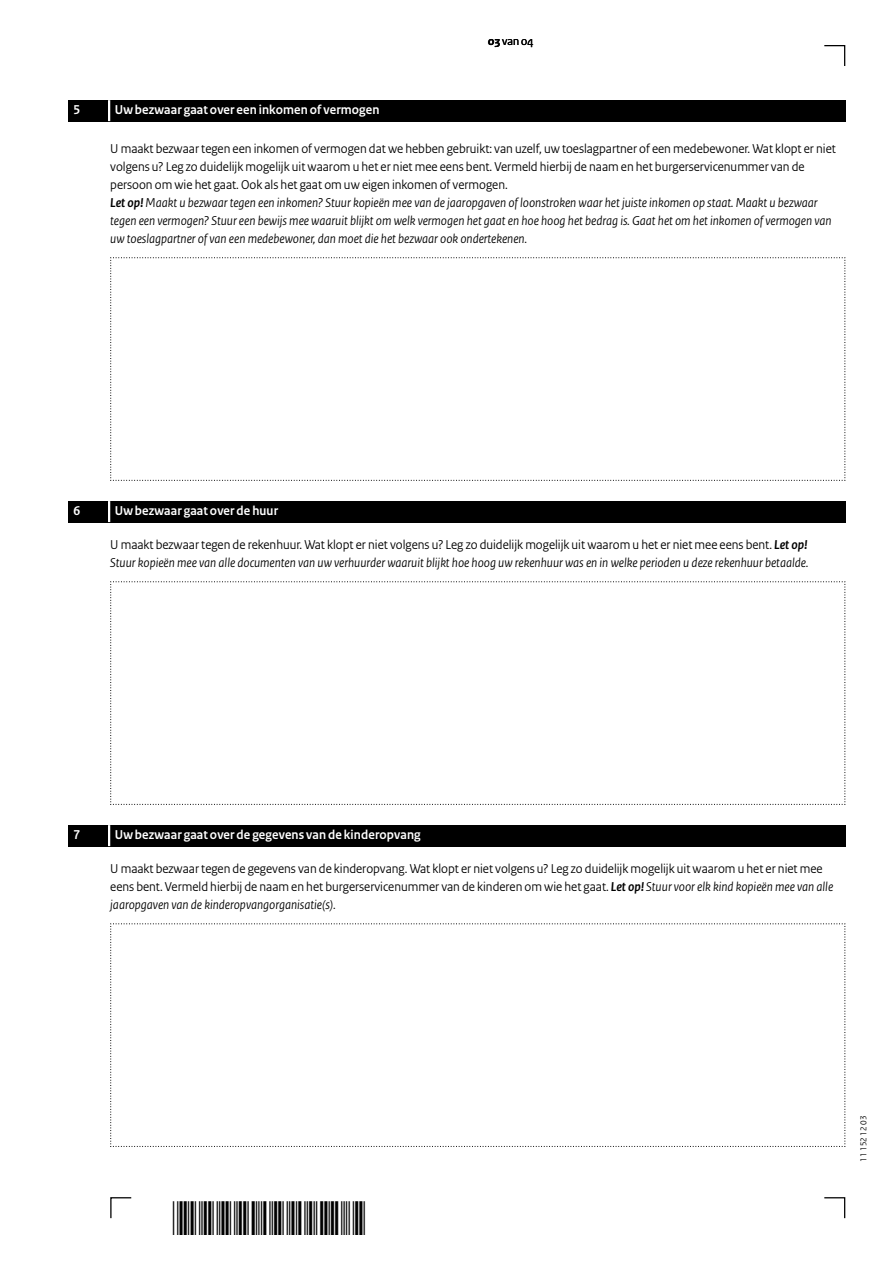
<style>
.page{position:relative;width:893px;height:1263px;background:#fff}
.page>*{position:absolute;margin:0;border:0;box-sizing:border-box;transform-origin:0 0}
.Vraag_12{font:italic 13.5px/18px "Rijksoverheid Sans Heading";color:#000}
.Vraag{font:13.5px/18px "Rijksoverheid Sans Heading";color:#000}
.Vraag_12-2{font:13.5px/18px "Rijksoverheid Sans Heading";color:#000}
.KOP_B_Nummer{font:700 13.5px "Rijksoverheid Sans Heading";letter-spacing:.01em;color:#fff}
.KOP_D_Nummer{font:700 13.5px "Rijksoverheid Sans Heading";letter-spacing:.01em;color:#fff}
.t1{font:12px "Rijksoverheid Sans Heading";color:#000}
.t2{font:9px "Rijksoverheid Sans Heading";color:#000}
.s1{font-weight:700}
.s2{font-style:normal}
.s3{font-weight:700;font-style:italic}
.s4{font-style:italic}
</style>
<div class="page">
<svg style="left:824px;top:1197px;width:22px;height:22px"></svg>
<svg style="left:110px;top:1197px;width:22px;height:22px"></svg>
<svg style="left:824px;top:45px;width:22px;height:21px"></svg>
<svg style="left:110px;top:257px;width:736px;height:224px"></svg>
<svg style="left:110px;top:581px;width:736px;height:224px"></svg>
<svg style="left:110px;top:923px;width:736px;height:224px"></svg>
<div style="left:68px;top:100px;width:777px;height:21px;background:#000"></div>
<hr style="left:108px;top:100px;width:2px;height:21px;background:#fff">
<div style="left:68px;top:501px;width:777px;height:21px;background:#000"></div>
<hr style="left:108px;top:501px;width:2px;height:21px;background:#fff">
<div style="left:68px;top:825px;width:777px;height:21px;background:#000"></div>
<hr style="left:108px;top:825px;width:2px;height:21px;background:#fff">
<h2 class="KOP_D_Nummer" style="left:74px;top:102px;width:8px">5</h2>
<h2 class="KOP_D_Nummer" style="left:115px;top:102px;width:266px">Uw bezwaar gaat over een inkomen of vermogen</h2>
<p class="t1" style="left:488px;top:34px;width:47px"><span class="s1">03</span> van 04</p>
<p class="Vraag" style="left:110px;top:140px;width:727px">U maakt bezwaar tegen een inkomen of vermogen dat we hebben gebruikt: van uzelf, uw toeslagpartner of een medebewoner. Wat klopt er niet volgens u? Leg zo duidelijk mogelijk uit waarom u het er niet mee eens bent. Vermeld hierbij de naam en het burgerservicenummer van de persoon om wie het gaat. Ook als het gaat om uw eigen inkomen of vermogen.</p>
<p class="Vraag_12" style="left:110px;top:194px;width:723px"><span class="s1">Let op!</span> Maakt u bezwaar tegen een inkomen? Stuur kopieën mee van de jaaropgaven of loonstroken waar het juiste inkomen op staat. Maakt u bezwaar tegen een vermogen? Stuur een bewijs mee waaruit blijkt om welk vermogen het gaat en hoe hoog het bedrag is. Gaat het om het inkomen of vermogen van uw toeslagpartner of van een medebewoner, dan moet die het bezwaar ook ondertekenen.</p>
<h2 class="KOP_B_Nummer" style="left:74px;top:503px;width:8px">6</h2>
<h2 class="KOP_B_Nummer" style="left:115px;top:503px;width:165px">Uw bezwaar gaat over de huur</h2>
<p class="Vraag_12" style="left:110px;top:536px;width:699px"><span class="s2">U maakt bezwaar tegen de rekenhuur. Wat klopt er niet volgens u? Leg zo duidelijk mogelijk uit waarom u het er niet mee eens bent.</span> <span class="s1">Let op!<br></span>Stuur kopieën mee van alle documenten van uw verhuurder waaruit blijkt hoe hoog uw rekenhuur was en in welke perioden u deze rekenhuur betaalde.</p>
<h2 class="KOP_B_Nummer" style="left:74px;top:827px;width:8px">7</h2>
<h2 class="KOP_B_Nummer" style="left:115px;top:827px;width:307px">Uw bezwaar gaat over de gegevens van de kinderopvang</h2>
<p class="Vraag_12-2" style="left:110px;top:860px;width:724px">U maakt bezwaar tegen de gegevens van de kinderopvang. Wat klopt er niet volgens u? Leg zo duidelijk mogelijk uit waarom u het er niet mee eens bent. Vermeld hierbij de naam en het burgerservicenummer van de kinderen om wie het gaat. <span class="s3">Let op!</span> <span class="s4">Stuur voor elk kind kopieën mee van alle jaaropgaven van de kinderopvangorganisatie(s).</span></p>
<p class="t2" style="left:858px;top:1161px;width:47px;rotate:-90deg">11 152 12 03</p>
</div>
